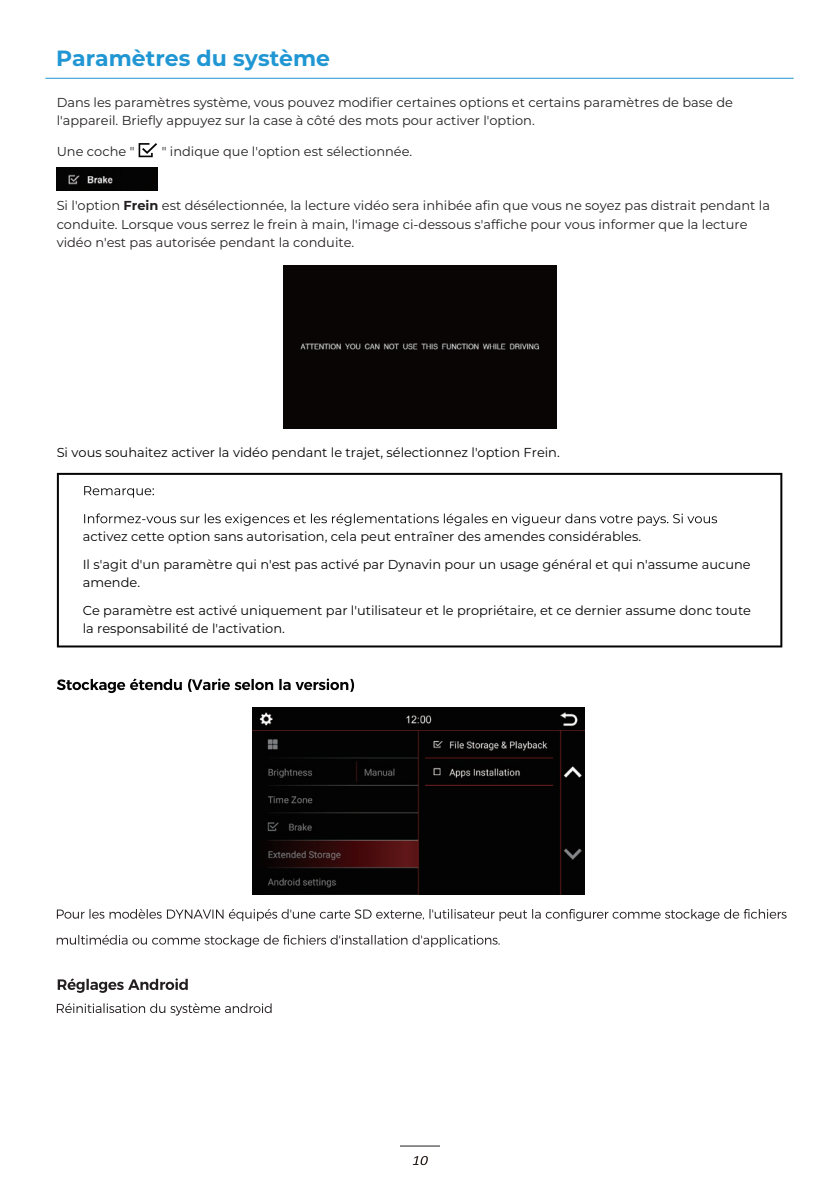
<style>
.page{position:relative;width:840px;height:1192px;background:#fff}
.page>*{position:absolute;margin:0;border:0;box-sizing:border-box;transform-origin:0 0}
.t1{font:700 22px "Montserrat";color:#2096d3}
.t2{font:13px/18px "Montserrat";color:#231f20}
.t3{font:13px/28px "Montserrat";color:#030303}
.s1{font-weight:700}
</style>
<div class="page">
<hr style="left:400px;top:1145px;width:40px;height:1px;background:#231f20">
<hr style="left:45px;top:78px;width:749px;height:1px;background:#2096d3">
<svg style="left:414px;top:1156px;width:14px;height:8px"></svg>
<svg style="left:57px;top:678px;width:297px;height:15px"></svg>
<div style="left:284px;top:266px;width:272px;height:163px;background:#090505"></div>
<svg style="left:57px;top:473px;width:725px;height:174px"></svg>
<svg style="left:84px;top:486px;width:70px;height:11px"></svg>
<svg style="left:84px;top:513px;width:633px;height:12px"></svg>
<img style="left:252px;top:707px;width:332px;height:187px">
<svg style="left:57px;top:909px;width:730px;height:12px"></svg>
<svg style="left:57px;top:934px;width:443px;height:12px"></svg>
<svg style="left:58px;top:978px;width:130px;height:14px"></svg>
<svg style="left:57px;top:1003px;width:215px;height:12px"></svg>
<svg style="left:139px;top:143px;width:18px;height:14px"></svg>
<img style="left:57px;top:167px;width:100px;height:23px">
<h1 class="t1" style="left:56px;top:42px;width:276px">Paramètres du système</h1>
<p class="t2" style="left:57px;top:93px;width:678px">Dans les paramètres système, vous pouvez modifier certaines options et certains paramètres de base de l'appareil. Briefly appuyez sur la case à côté des mots pour activer l'option.</p>
<p class="t2" style="left:57px;top:142px;width:79px">Une coche "</p>
<p class="t2" style="left:162px;top:142px;width:252px">" indique que l'option est sélectionnée.</p>
<p class="t2" style="left:57px;top:196px;width:715px">Si l'option <span class="s1">Frein</span> est désélectionnée, la lecture vidéo sera inhibée afin que vous ne soyez pas distrait pendant la conduite. Lorsque vous serrez le frein à main, l'image ci-dessous s'affiche pour vous informer que la lecture vidéo n'est pas autorisée pendant la conduite.</p>
<p class="t3" style="left:57px;top:438px;width:505px">Si vous souhaitez activer la vidéo pendant le trajet, sélectionnez l'option Frein.</p>
<p class="t3" style="left:83px;top:522px;width:670px">activez cette option sans autorisation, cela peut entraîner des amendes considérables.<br>Il s'agit d'un paramètre qui n'est pas activé par Dynavin pour un usage général et qui n'assume aucune</p>
<p class="t3" style="left:83px;top:568px;width:670px">amende.<br>Ce paramètre est activé uniquement par l'utilisateur et le propriétaire, et ce dernier assume donc toute</p>
<p class="t3" style="left:83px;top:614px;width:204px">la responsabilité de l'activation.</p>
</div>
